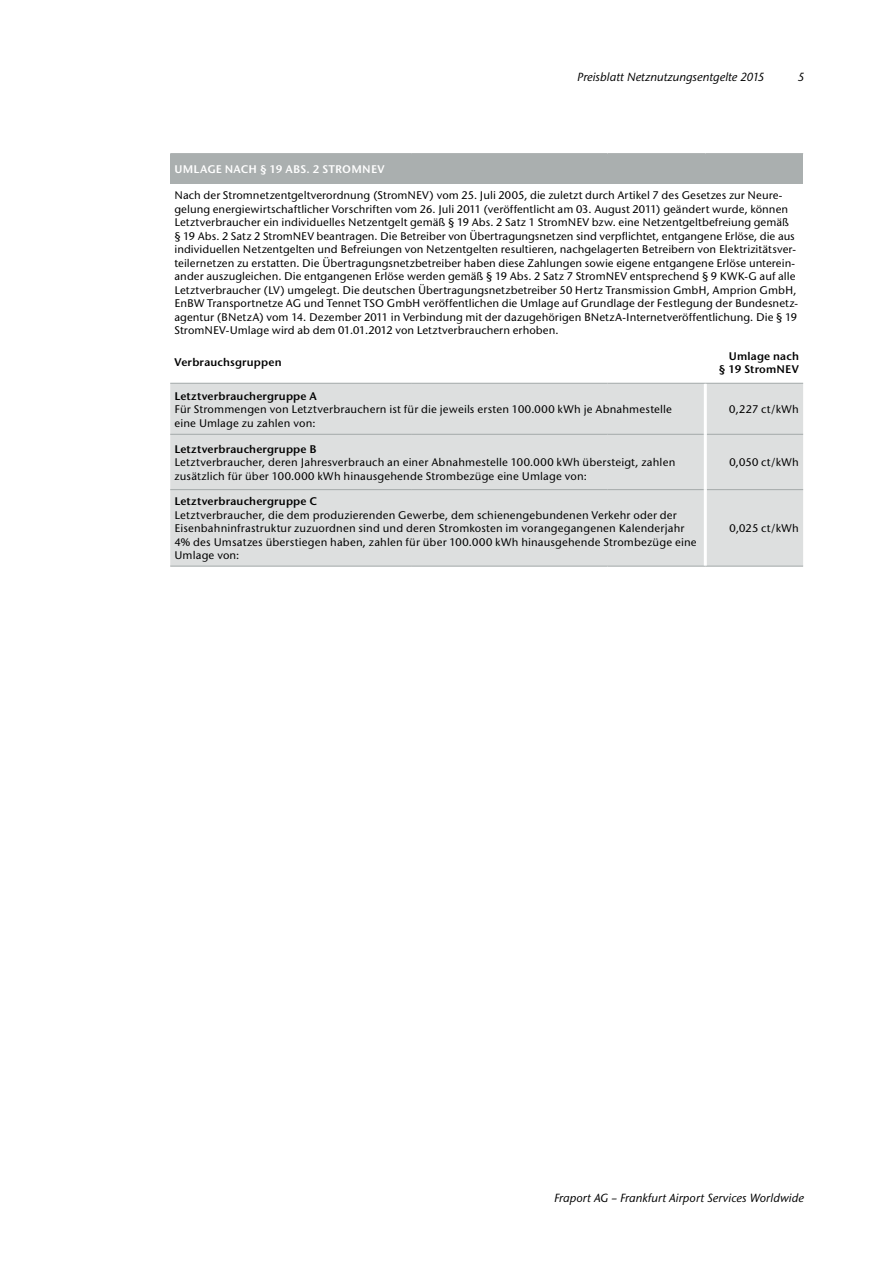
<style>
.page{position:relative;width:893px;height:1263px;background:#fff}
.page>*{position:absolute;margin:0;border:0;box-sizing:border-box;transform-origin:0 0}
.t1{font:italic 500 12px "Stone San Itc T";color:#000}
.t2{font:500 11.25px/13.5px "Stone San Itc T";letter-spacing:.005em;color:#000}
.t3{font:11.25px/13.5px "Stone San Itc T Semi";letter-spacing:.02em;color:#000;text-align:right}
.t4{font:11.25px "Stone San Itc T Semi";letter-spacing:.02em;color:#fff}
</style>
<div class="page">
<div style="left:170px;top:154px;width:633px;height:29px;background:#aaafaf"></div>
<div style="left:170px;top:384px;width:633px;height:182px;background:#dddfdf"></div>
<hr style="left:170px;top:383px;width:242px;height:1px;background:#aaafaf">
<hr style="left:170px;top:434px;width:242px;height:1px;background:#aaafaf">
<hr style="left:412px;top:434px;width:195px;height:1px;background:#aaafaf">
<hr style="left:607px;top:434px;width:97px;height:1px;background:#aaafaf">
<hr style="left:170px;top:489px;width:242px;height:1px;background:#aaafaf">
<hr style="left:412px;top:489px;width:195px;height:1px;background:#aaafaf">
<hr style="left:607px;top:489px;width:97px;height:1px;background:#aaafaf">
<hr style="left:170px;top:566px;width:242px;height:1px;background:#aaafaf">
<hr style="left:412px;top:566px;width:195px;height:1px;background:#aaafaf">
<hr style="left:607px;top:566px;width:98px;height:1px;background:#aaafaf">
<hr style="left:705px;top:383px;width:98px;height:1px;background:#aaafaf">
<hr style="left:707px;top:434px;width:96px;height:1px;background:#aaafaf">
<hr style="left:707px;top:489px;width:96px;height:1px;background:#aaafaf">
<hr style="left:705px;top:566px;width:98px;height:1px;background:#aaafaf">
<hr style="left:412px;top:383px;width:195px;height:1px;background:#aaafaf">
<hr style="left:607px;top:383px;width:98px;height:1px;background:#aaafaf">
<hr style="left:704px;top:384px;width:3px;height:50px;background:#fff">
<hr style="left:704px;top:434px;width:3px;height:56px;background:#fff">
<hr style="left:704px;top:490px;width:3px;height:76px;background:#fff">
<hr style="left:170px;top:153px;width:242px;height:1px;background:#aaafaf">
<hr style="left:412px;top:153px;width:195px;height:1px;background:#aaafaf">
<hr style="left:607px;top:153px;width:98px;height:1px;background:#aaafaf">
<hr style="left:705px;top:153px;width:98px;height:1px;background:#aaafaf">
<p class="t1" style="left:577px;top:69px;width:189px">Preisblatt Netznutzungsentgelte 2015</p>
<p class="t1" style="left:798px;top:69px;width:8px">5</p>
<p class="t4" style="left:174px;top:162px;width:212px">UMLAGE NACH § 19 ABS. 2 STROMNEV</p>
<p class="t2" style="left:174px;top:188px;width:625px">Nach der Stromnetzentgeltverordnung (StromNEV) vom 25. Juli 2005, die zuletzt durch Artikel 7 des Gesetzes zur Neure&shy;gelung energiewirtschaftlicher Vorschriften vom 26. Juli 2011 (veröffentlicht am 03. August 2011) geändert wurde, können Letztverbraucher ein individuelles Netzentgelt gemäß § 19 Abs. 2 Satz 1 StromNEV bzw. eine Netzentgeltbefreiung gemäß § 19 Abs. 2 Satz 2 StromNEV beantragen. Die Betreiber von Übertragungsnetzen sind verpflichtet, entgangene Erlöse, die aus individuellen Netzentgelten und Befreiungen von Netzentgelten resultieren, nachgelagerten Betreibern von Elektrizitätsver&shy;teilernetzen zu erstatten. Die Übertragungsnetzbetreiber haben diese Zahlungen sowie eigene entgangene Erlöse unterein&shy;ander auszugleichen. Die entgangenen Erlöse werden gemäß § 19 Abs. 2 Satz 7 StromNEV entsprechend § 9 KWK-G auf alle Letztverbraucher (LV) umgelegt. Die deutschen Übertragungsnetzbetreiber 50 Hertz Transmission GmbH, Amprion GmbH, EnBW Transportnetze AG und Tennet TSO GmbH veröffentlichen die Umlage auf Grundlage der Festlegung der Bundesnetz&shy;agentur (BNetzA) vom 14. Dezember 2011 in Verbindung mit der dazugehörigen BNetzA-Internetveröffentlichung. Die § 19<br>StromNEV-Umlage wird ab dem 01.01.2012 von Letztverbrauchern erhoben.</p>
<p class="t3" style="left:174px;top:356px;width:109px">Verbrauchsgruppen</p>
<p class="t3" style="left:719px;top:349px;width:81px">Umlage nach<br>§ 19 StromNEV</p>
<p class="t3" style="left:174px;top:389px;width:144px">Letztverbrauchergruppe A</p>
<p class="t2" style="left:174px;top:403px;width:499px">Für Strommengen von Letztverbrauchern ist für die jeweils ersten 100.000 kWh je Abnahmestelle eine Umlage zu zahlen von:</p>
<p class="t2" style="left:729px;top:403px;width:71px">0,227 ct/kWh</p>
<p class="t3" style="left:174px;top:442px;width:144px">Letztverbrauchergruppe B</p>
<p class="t2" style="left:174px;top:456px;width:502px">Letztverbraucher, deren Jahresverbrauch an einer Abnahmestelle 100.000 kWh übersteigt, zahlen zusätzlich für über 100.000 kWh hinausgehende Strombezüge eine Umlage von:</p>
<p class="t2" style="left:729px;top:456px;width:71px">0,050 ct/kWh</p>
<p class="t3" style="left:174px;top:495px;width:144px">Letztverbrauchergruppe C</p>
<p class="t2" style="left:174px;top:508px;width:524px">Letztverbraucher, die dem produzierenden Gewerbe, dem schienengebundenen Verkehr oder der Eisenbahninfrastruktur zuzuordnen sind und deren Stromkosten im vorangegangenen Kalenderjahr 4% des Umsatzes überstiegen haben, zahlen für über 100.000 kWh hinausgehende Strombezüge eine Umlage von:</p>
<p class="t2" style="left:730px;top:522px;width:71px">0,025 ct/kWh</p>
<p class="t1" style="left:554px;top:1190px;width:251px">Fraport AG – Frankfurt Airport Services Worldwide</p>
</div>
